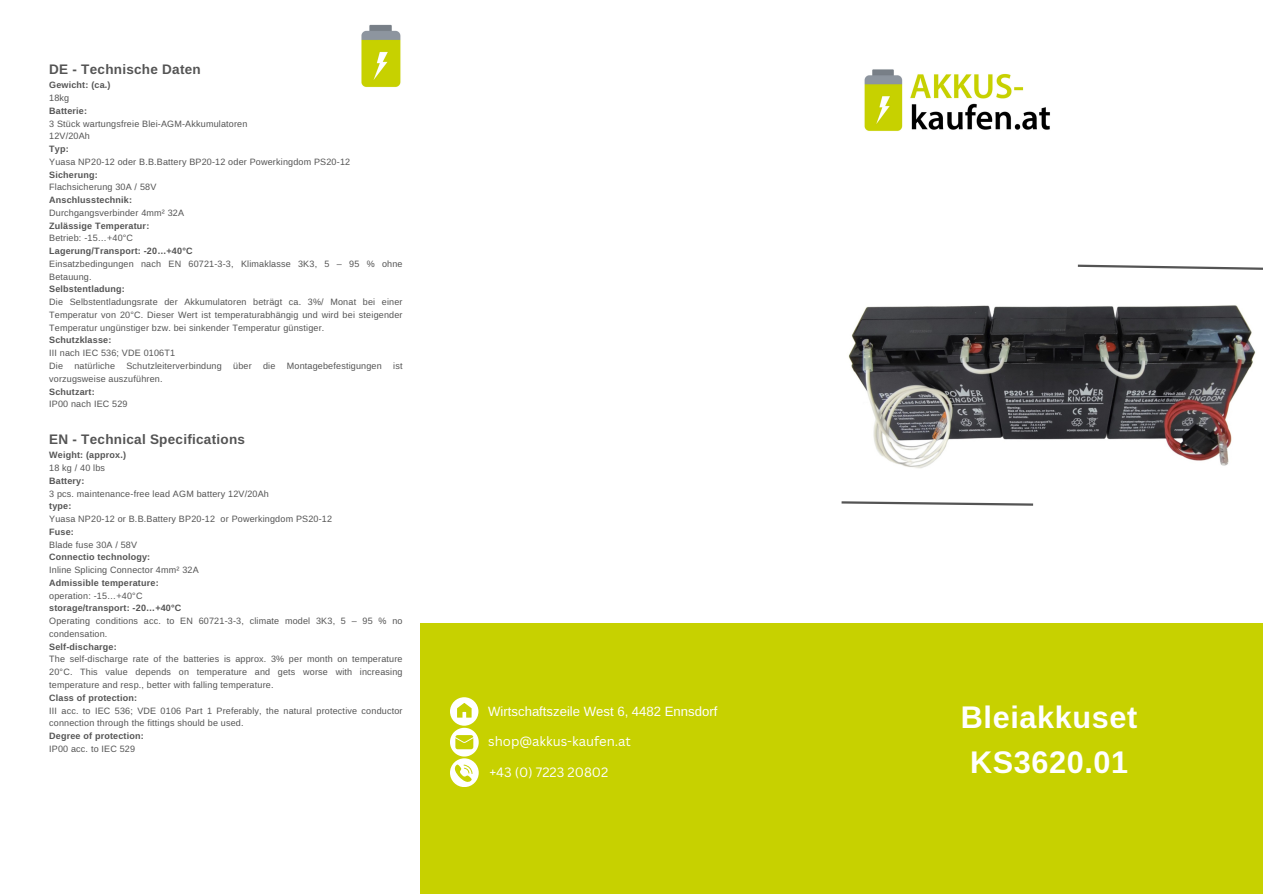
<style>
.page{position:relative;width:1263px;height:894px;background:#fff}
.page>*{position:absolute;margin:0;border:0;box-sizing:border-box;transform-origin:0 0}
.t1{font:700 30.6px/44.8px "Libra Sans";letter-spacing:.02em;color:#fff}
.t2{font:700 13.5px "Libra Sans";letter-spacing:.02em;color:#545454}
.t3{font:13.2px "Canva Sans";color:#fff}
.t4{font:13.2px "Libra Sans";color:#fff}
.t5{font:9px/12.8px "Libra Sans";letter-spacing:.02em;color:#545454}
.t6{font:700 9px "Libra Sans";letter-spacing:.02em;color:#545454}
</style>
<div class="page">
<div style="left:421px;top:623px;width:842px;height:270px;background:#c7d100"></div>
<svg style="left:841px;top:501px;width:193px;height:5px"></svg>
<svg style="left:450px;top:697px;width:28px;height:89px"></svg>
<img style="left:864px;top:69px;width:186px;height:62px">
<svg style="left:1077px;top:264px;width:186px;height:6px"></svg>
<img style="left:361px;top:24px;width:40px;height:63px">
<img style="left:848px;top:305px;width:408px;height:164px">
<p class="t2" style="left:49px;top:62px;width:153px">DE - Technische Daten</p>
<p class="t6" style="left:49px;top:80px;width:63px">Gewicht: (ca.)</p>
<p class="t5" style="left:49px;top:91px;width:22px">18kg</p>
<p class="t6" style="left:49px;top:106px;width:39px">Batterie:</p>
<p class="t5" style="left:49px;top:117px;width:200px">3 Stück wartungsfreie Blei-AGM-Akkumulatoren</p>
<p class="t5" style="left:49px;top:130px;width:42px">12V/20Ah</p>
<p class="t6" style="left:49px;top:144px;width:21px">Typ:</p>
<p class="t5" style="left:49px;top:155px;width:302px">Yuasa NP20-12 oder B.B.Battery BP20-12 oder Powerkingdom PS20-12</p>
<p class="t6" style="left:49px;top:169px;width:50px">Sicherung:</p>
<p class="t5" style="left:49px;top:181px;width:109px">Flachsicherung 30A / 58V</p>
<p class="t6" style="left:49px;top:195px;width:84px">Anschlusstechnik:</p>
<p class="t5" style="left:49px;top:206px;width:136px">Durchgangsverbinder 4mm² 32A</p>
<p class="t6" style="left:49px;top:220px;width:102px">Zulässige Temperatur:</p>
<p class="t5" style="left:49px;top:232px;width:85px">Betrieb: -15…+40°C</p>
<p class="t6" style="left:49px;top:246px;width:145px">Lagerung/Transport: -20…+40°C</p>
<p class="t5" style="left:49px;top:257px;width:355px">Einsatzbedingungen nach EN 60721-3-3, Klimaklasse 3K3, 5 – 95 % ohne<br>Betauung.</p>
<p class="t6" style="left:49px;top:284px;width:77px">Selbstentladung:</p>
<p class="t5" style="left:49px;top:295px;width:355px;text-align:justify">Die Selbstentladungsrate der Akkumulatoren beträgt ca. 3%/ Monat bei einer Temperatur von 20°C. Dieser Wert ist temperaturabhängig und wird bei steigender Temperatur ungünstiger bzw. bei sinkender Temperatur günstiger.</p>
<p class="t6" style="left:49px;top:335px;width:64px">Schutzklasse:</p>
<p class="t5" style="left:49px;top:346px;width:127px">III nach IEC 536; VDE 0106T1</p>
<p class="t5" style="left:49px;top:359px;width:15px">Die</p>
<p class="t5" style="left:74px;top:359px;width:42px">natürliche</p>
<p class="t5" style="left:126px;top:359px;width:97px">Schutzleiterverbindung</p>
<p class="t5" style="left:233px;top:359px;width:20px">über</p>
<p class="t5" style="left:263px;top:359px;width:14px">die</p>
<p class="t5" style="left:287px;top:359px;width:96px">Montagebefestigungen</p>
<p class="t5" style="left:393px;top:359px;width:11px">ist</p>
<p class="t5" style="left:49px;top:372px;width:115px">vorzugsweise auszuführen.</p>
<p class="t6" style="left:49px;top:386px;width:47px">Schutzart:</p>
<p class="t5" style="left:49px;top:397px;width:80px">IP00 nach IEC 529</p>
<p class="t2" style="left:49px;top:431px;width:197px">EN - Technical Specifications</p>
<p class="t6" style="left:49px;top:450px;width:78px">Weight: (approx.)</p>
<p class="t5" style="left:49px;top:461px;width:57px">18 kg / 40 lbs</p>
<p class="t6" style="left:49px;top:475px;width:37px">Battery:</p>
<p class="t5" style="left:49px;top:487px;width:221px">3 pcs. maintenance-free lead AGM battery 12V/20Ah</p>
<p class="t6" style="left:49px;top:501px;width:24px">type:</p>
<p class="t5" style="left:49px;top:512px;width:284px">Yuasa NP20-12 or B.B.Battery BP20-12 or Powerkingdom PS20-12</p>
<p class="t6" style="left:49px;top:526px;width:26px">Fuse:</p>
<p class="t5" style="left:49px;top:538px;width:89px">Blade fuse 30A / 58V</p>
<p class="t6" style="left:49px;top:552px;width:103px">Connectio technology:</p>
<p class="t5" style="left:49px;top:563px;width:151px">Inline Splicing Connector 4mm² 32A</p>
<p class="t6" style="left:49px;top:577px;width:111px">Admissible temperature:</p>
<p class="t5" style="left:49px;top:589px;width:95px">operation: -15…+40°C</p>
<p class="t6" style="left:49px;top:603px;width:134px">storage/transport: -20…+40°C</p>
<p class="t5" style="left:49px;top:614px;width:355px">Operating conditions acc. to EN 60721-3-3, climate model 3K3, 5 – 95 % no condensation.</p>
<p class="t6" style="left:49px;top:641px;width:69px">Self-discharge:</p>
<p class="t5" style="left:49px;top:652px;width:355px;text-align:justify">The self-discharge rate of the batteries is approx. 3% per month on temperature 20°C. This value depends on temperature and gets worse with increasing temperature and resp., better with falling temperature.</p>
<p class="t6" style="left:49px;top:692px;width:89px">Class of protection:</p>
<p class="t5" style="left:49px;top:703px;width:355px">III acc. to IEC 536; VDE 0106 Part 1 Preferably, the natural protective conductor connection through the fittings should be used.</p>
<p class="t6" style="left:49px;top:730px;width:96px">Degree of protection:</p>
<p class="t5" style="left:49px;top:742px;width:87px">IP00 acc. to IEC 529</p>
<p class="t4" style="left:488px;top:703px;width:231px">Wirtschaftszeile West 6, 4482 Ennsdorf</p>
<p class="t3" style="left:488px;top:732px;width:144px">shop@akkus-kaufen.at</p>
<p class="t3" style="left:489px;top:762px;width:121px">+43 (0) 7223 20802</p>
<p class="t1" style="left:961px;top:695px;width:178px">Bleiakkuset<br>KS3620.01</p>
</div>
